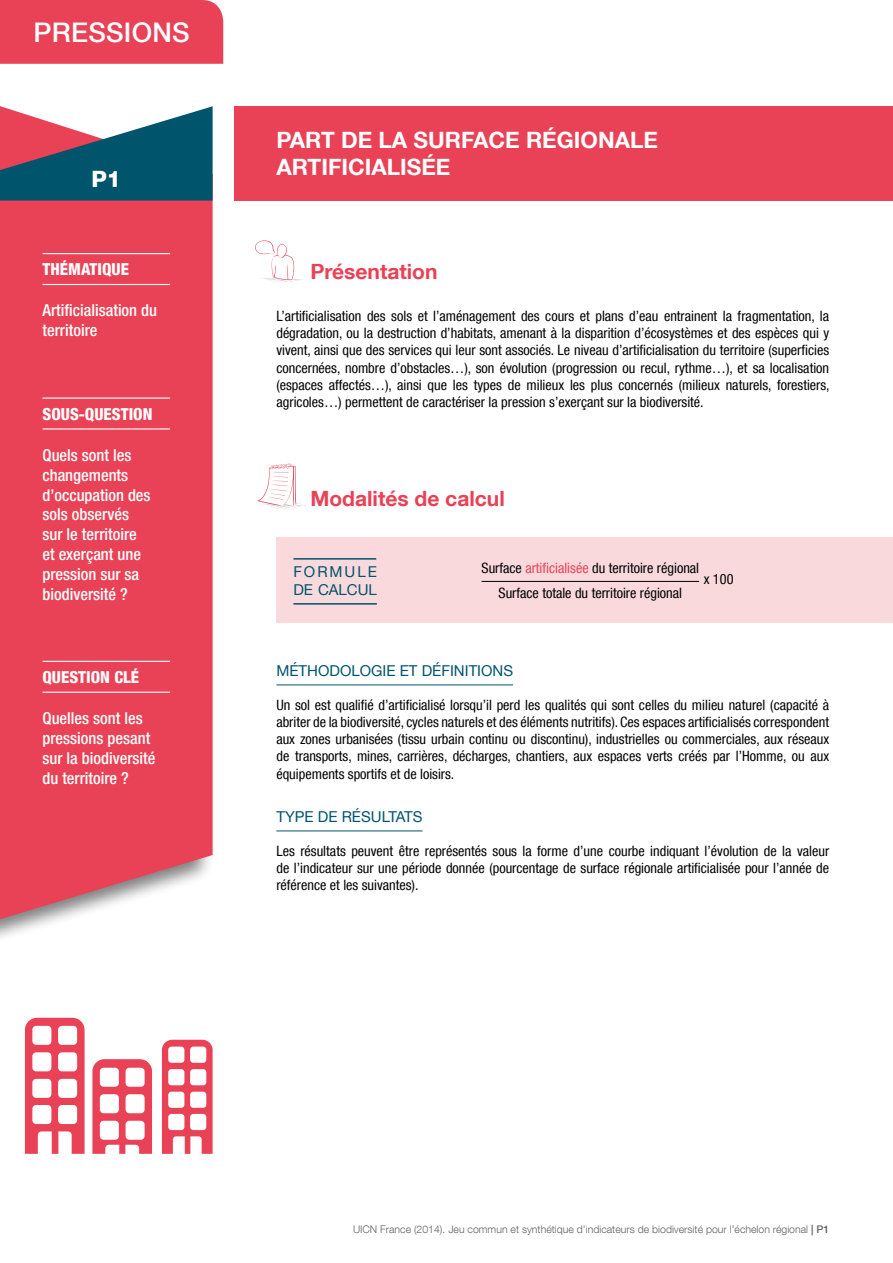
<style>
.page{position:relative;width:893px;height:1263px;background:#fff}
.page>*{position:absolute;margin:0;border:0;box-sizing:border-box;transform-origin:0 0}
.t1{font:500 27px "Helvetica Neue LT Com";letter-spacing:.01em;color:#fff}
.t2{font:700 22.5px/27px "Helvetica Neue LT Com";color:#fff}
.t3{font:800 22.5px "Helvetica Neue LT Com";color:#fff}
.t4{font:700 21px "Helvetica Neue LT Com";color:#e94256}
.t5{font:500 condensed 16.5px/19.8px "Helvetica Neue LT Com";color:#fff}
.t6{font:800 condensed 16.5px "Helvetica Neue LT Com";color:#fff}
.t7{font:15px "Helvetica Neue LT Com";color:#00546c}
.t8{font:15px/18px "Helvetica Neue LT Com";letter-spacing:.065em;color:#00546c}
.t9{font:condensed 14.25px/17.1px "Helvetica Neue LT Com";color:#000;text-align:justify}
.t10{font:300 10.5px "Helvetica Neue LT Com";color:#646363}
.s1{color:#e94256}
.s2{font-weight:500}
</style>
<div class="page">
<hr style="left:0;top:323px;width:1px;height:868px;background:#009eb0">
<div style="left:0;top:0;width:223px;height:64px;background:#e94256"></div>
<div style="left:0;top:102px;width:214px;height:847px;background:#000;opacity:.5"></div>
<div style="left:0;top:226px;width:213px;height:693px;background:#e94256"></div>
<svg style="left:0;top:106px;width:213px;height:120px;background:#736578"></svg>
<div style="left:234px;top:106px;width:659px;height:95px;background:#e94256"></div>
<svg style="left:162px;top:1040px;width:51px;height:114px"></svg>
<svg style="left:25px;top:1018px;width:60px;height:136px"></svg>
<svg style="left:92px;top:1059px;width:60px;height:95px"></svg>
<hr style="left:43px;top:253px;width:127px;height:1px;background:#fff">
<hr style="left:43px;top:284px;width:127px;height:1px;background:#fff">
<hr style="left:43px;top:397px;width:127px;height:2px;background:#fff">
<hr style="left:43px;top:428px;width:127px;height:1px;background:#fff">
<hr style="left:43px;top:661px;width:127px;height:1px;background:#fff">
<hr style="left:43px;top:692px;width:127px;height:1px;background:#fff">
<svg style="left:255px;top:240px;width:48px;height:43px"></svg>
<div style="left:276px;top:538px;width:617px;height:85px;background:#fad9dd"></div>
<hr style="left:293px;top:558px;width:83px;height:2px;background:#00546c">
<hr style="left:293px;top:603px;width:84px;height:2px;background:#00546c">
<hr style="left:482px;top:581px;width:217px;height:1px;background:#000">
<svg style="left:257px;top:463px;width:48px;height:46px"></svg>
<hr style="left:276px;top:684px;width:237px;height:1px;background:#00546c">
<hr style="left:276px;top:830px;width:147px;height:1px;background:#00546c">
<h1 class="t1" style="left:34px;top:16px;width:158px">PRESSIONS</h1>
<h2 class="t3" style="left:92px;top:166px;width:31px">P1</h2>
<p class="t6" style="left:43px;top:259px;width:88px">THÉMATIQUE</p>
<p class="t5" style="left:43px;top:301px;width:116px">Artificialisation du territoire</p>
<p class="t6" style="left:43px;top:404px;width:111px">SOUS-QUESTION</p>
<p class="t5" style="left:43px;top:445px;width:110px">Quels sont les changements d’occupation des sols observés sur le territoire et exerçant une pression sur sa biodiversité ?</p>
<p class="t6" style="left:43px;top:667px;width:98px">QUESTION CLÉ</p>
<p class="t5" style="left:43px;top:708px;width:115px">Quelles sont les pressions pesant sur la biodiversité du territoire ?</p>
<h2 class="t2" style="left:276px;top:126px;width:383px">PART DE LA SURFACE RÉGIONALE<br>ARTIFICIALISÉE</h2>
<h3 class="t4" style="left:310px;top:258px;width:129px">Présentation</h3>
<p class="t9" style="left:276px;top:307px;width:555px">L’artificialisation des sols et l’aménagement des cours et plans d’eau entrainent la fragmentation, la dégradation, ou la destruction d’habitats, amenant à la disparition d’écosystèmes et des espèces qui y vivent, ainsi que des services qui leur sont associés. Le niveau d’artificialisation du territoire (superficies concernées, nombre d’obstacles…), son évolution (progression ou recul, rythme…), et sa localisation (espaces affectés…), ainsi que les types de milieux les plus concernés (milieux naturels, forestiers, agricoles…) permettent de caractériser la pression s’exerçant sur la biodiversité.</p>
<h3 class="t4" style="left:310px;top:485px;width:196px">Modalités de calcul</h3>
<p class="t8" style="left:293px;top:562px;width:85px">FORMULE<br>DE CALCUL</p>
<p class="t9" style="left:482px;top:554px;width:219px;line-height:25.7px;text-align:center">Surface <span class="s1">artificialisée</span> du territoire régional<br>Surface totale du territoire régional</p>
<p class="t9" style="left:704px;top:570px;width:31px">x 100</p>
<p class="t7" style="left:276px;top:661px;width:238px">MÉTHODOLOGIE ET DÉFINITIONS</p>
<p class="t9" style="left:276px;top:696px;width:554px">Un sol est qualifié d’artificialisé lorsqu’il perd les qualités qui sont celles du milieu naturel (capacité à abriter de la biodiversité, cycles naturels et des éléments nutritifs). Ces espaces artificialisés correspondent aux zones urbanisées (tissu urbain continu ou discontinu), industrielles ou commerciales, aux réseaux de transports, mines, carrières, décharges, chantiers, aux espaces verts créés par l’Homme, ou aux équipements sportifs et de loisirs.</p>
<p class="t7" style="left:276px;top:807px;width:148px">TYPE DE RÉSULTATS</p>
<p class="t9" style="left:276px;top:842px;width:554px">Les résultats peuvent être représentés sous la forme d’une courbe indiquant l’évolution de la valeur de l’indicateur sur une période donnée (pourcentage de surface régionale artificialisée pour l’année de référence et les suivantes).</p>
<p class="t10" style="left:353px;top:1223px;width:478px">UICN France (2014). Jeu commun et synthétique d’indicateurs de biodiversité pour l’échelon régional <span class="s2">| P1</span></p>
</div>
